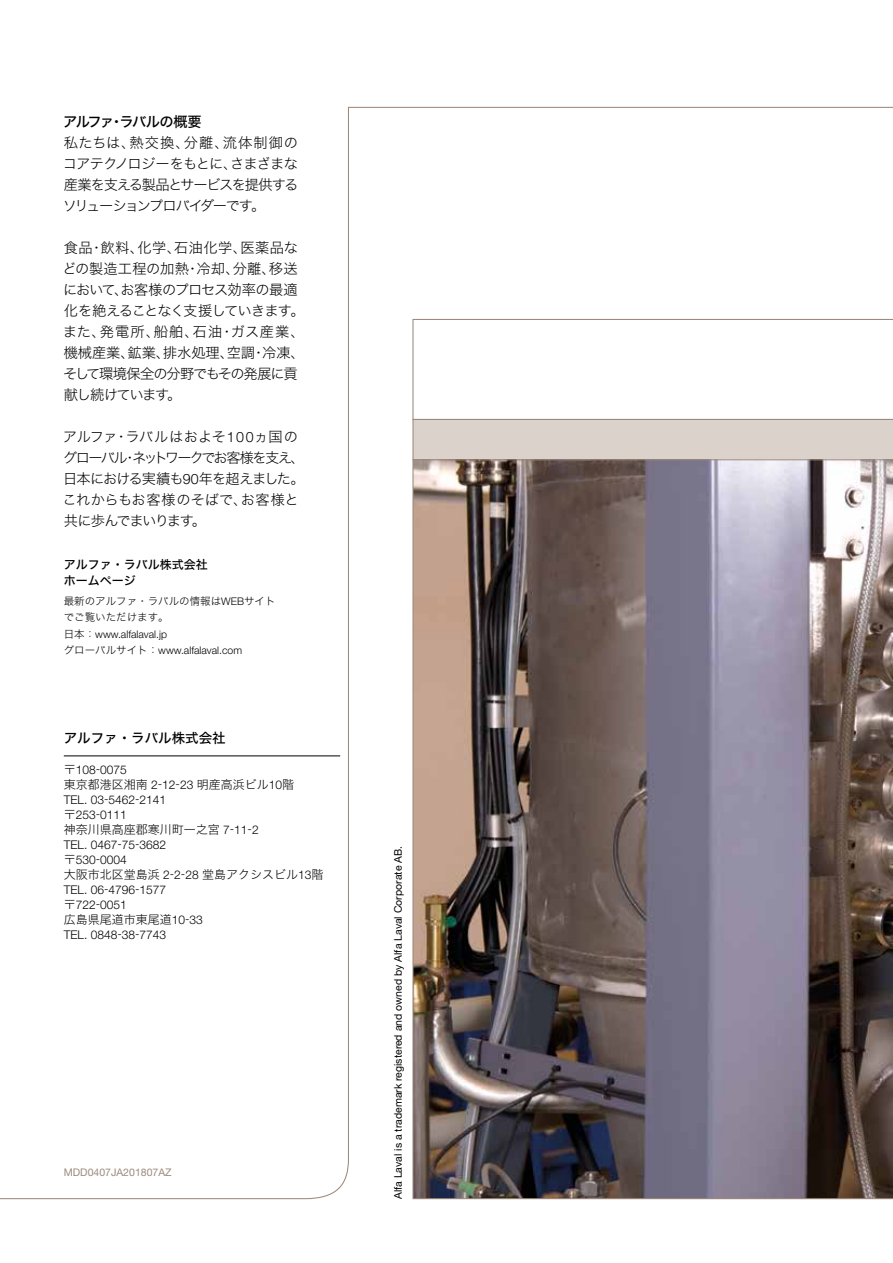
<style>
.page{position:relative;width:893px;height:1263px;background:#fff}
.page>*{position:absolute;margin:0;border:0;box-sizing:border-box;transform-origin:0 0}
.t1{font:14.25px/21px "Hira Kaku Std W2";letter-spacing:-.06em;color:#000;text-align:justify}
.t2{font:14.25px/21px "Hira Kaku Std W2";letter-spacing:-.04em;color:#000}
.t3{font:14.25px "Hira Kaku Std W5";letter-spacing:-.075em;color:#000}
.t4{font:13.5px "Hira Kaku Std W5";color:#000}
.t5{font:300 12px/15px "Helvetica Neue LT Pro";color:#000}
.t6{font:12px "Hira Kaku Std W2";color:#000}
.t7{font:12px/16.5px "Hira Kaku Std W5";color:#000}
.t8{font:10.5px "Helvetica Neue LT Pro";color:#000}
.t9{font:300 10.5px/16.5px "Helvetica Neue LT Pro";color:#000}
.t10{font:10.5px/16.5px "Hira Kaku Std W2";color:#000}
.t11{font:10.5px "Helvetica Neue LT Pro";color:#9d8a7d}
.s1{font-family:"Helvetica Neue LT Pro";font-weight:300}
.s2{font-family:"Hira Kaku Std W2";font-weight:400}
</style>
<div class="page">
<div style="left:412px;top:420px;width:481px;height:39px;background:#dbd2cb"></div>
<svg style="left:412px;top:319px;width:481px;height:101px"></svg>
<img style="left:412px;top:459px;width:481px;height:741px">
<hr style="left:64px;top:756px;width:276px;height:1px;background:#000">
<p class="t3" style="left:63px;top:111px;width:140px">アルファ・ラバルの概要</p>
<p class="t1" style="left:63px;top:132px;width:237px">私たちは、熱交換、分離、流体制御のコアテクノロジーをもとに、さまざまな産業を支える製品とサービスを提供するソリューションプロバイダーです。</p>
<p class="t2" style="left:63px;top:237px;width:244px">食品・飲料、化学、石油化学、医薬品などの製造工程の加熱・冷却、分離、移送において、お客様のプロセス効率の最適化を絶えることなく支援していきます。また、発電所、船舶、石油・ガス産業、機械産業、鉱業、排水処理、空調・冷凍、そして環境保全の分野でもその発展に貢献し続けています。</p>
<p class="t1" style="left:63px;top:426px;width:244px;text-align:left">アルファ・ラバルはおよそ<span class="s1">100</span>ヵ国のグローバル・ネットワークでお客様を支え、日本における実績も<span class="s1">90</span>年を超えました。これからもお客様のそばで、お客様と共に歩んでまいります。</p>
<p class="t7" style="left:64px;top:556px;width:145px">アルファ・ラバル株式会社ホームページ</p>
<p class="t10" style="left:64px;top:592px;width:213px">最新のアルファ・ラバルの情報は<span class="s1">WEB</span>サイトでご覧いただけます。</p>
<p class="t9" style="left:64px;top:626px;width:180px"><span class="s2">日本：</span>www.alfalaval.jp<br><span class="s2">グローバルサイト：</span>www.alfalaval.com</p>
<p class="t4" style="left:64px;top:728px;width:163px">アルファ・ラバル株式会社</p>
<p class="t5" style="left:64px;top:762px;width:65px"><span class="s2">〒</span>108-0075</p>
<p class="t6" style="left:64px;top:776px;width:232px">東京都港区湘南 <span class="s1">2-12-23</span> 明産高浜ビル<span class="s1">10</span>階</p>
<p class="t5" style="left:64px;top:792px;width:104px">TEL. 03-5462-2141<span class="s2">〒</span>253-0111</p>
<p class="t6" style="left:64px;top:821px;width:196px">神奈川県高座郡寒川町一之宮 <span class="s1">7-11-2</span></p>
<p class="t5" style="left:64px;top:837px;width:104px">TEL. 0467-75-3682<span class="s2">〒</span>530-0004</p>
<p class="t6" style="left:64px;top:866px;width:261px">大阪市北区堂島浜 <span class="s1">2-2-28</span> 堂島アクシスビル<span class="s1">13</span>階</p>
<p class="t5" style="left:64px;top:882px;width:104px">TEL. 06-4796-1577<span class="s2">〒</span>722-0051</p>
<p class="t6" style="left:64px;top:911px;width:141px">広島県尾道市東尾道<span class="s1">10-33</span></p>
<p class="t5" style="left:64px;top:927px;width:104px">TEL. 0848-38-7743</p>
<p class="t11" style="left:64px;top:1166px;width:109px">MDD0407JA201807AZ</p>
<p class="t8" style="left:392px;top:1199px;width:355px;rotate:-90deg">Alfa Laval is a trademark registered and owned by Alfa Laval Corporate AB.</p>
</div>
